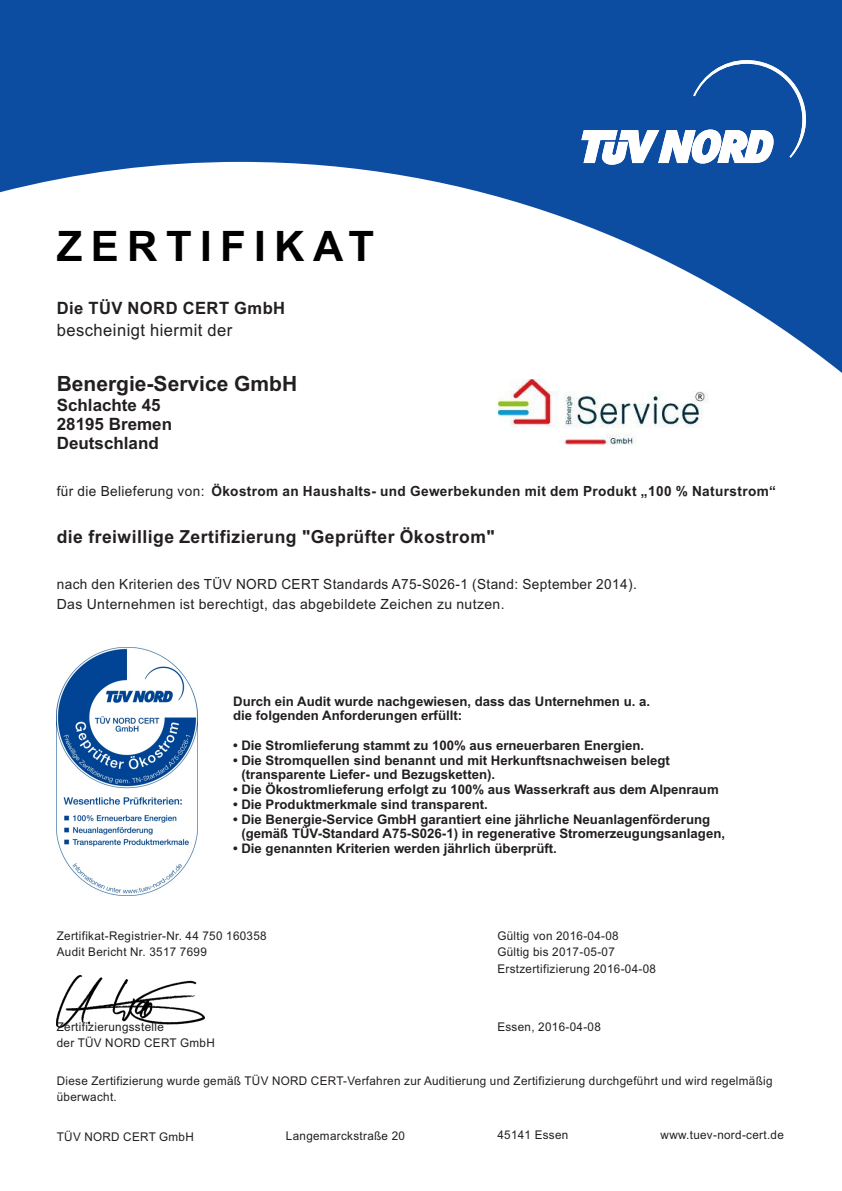
<style>
.page{position:relative;width:842px;height:1191px;background:#fff}
.page>*{position:absolute;margin:0;border:0;box-sizing:border-box;transform-origin:0 0}
.t1{font:700 42px "Arial";letter-spacing:.2em;color:#000}
.t2{font:700 21px "Arial";color:#231f20}
.t3{font:700 18px "Arial";letter-spacing:.03em;color:#231f20}
.t4{font:700 17px/19px "Arial";color:#231f20}
.t5{font:17px "Arial";letter-spacing:.03em;color:#231f20}
.t6{font:700 17px "Arial";letter-spacing:.03em;color:#231f20}
.t7{font:14px "Arial";letter-spacing:.03em;color:#231f20}
.t8{font:700 14px "Arial";letter-spacing:.03em;color:#231f20}
.t9{font:700 13.2px/14.7px "Arial";color:#231f20}
.t10{font:12px/16.1px "Arial";letter-spacing:.03em;color:#231f20}
.s1{font-weight:400}
.s2{color:#fff}
</style>
<div class="page">
<img style="left:56px;top:975px;width:148px;height:52px">
<img style="left:57px;top:647px;width:140px;height:249px">
<img style="left:498px;top:379px;width:210px;height:65px">
<svg style="left:0;top:0;width:842px;height:373px;fill:#0d4da1"></svg>
<svg style="left:581px;top:60px;width:225px;height:105px"></svg>
<h1 class="t1" style="left:57px;top:230px;width:319px">ZERTIFIKAT</h1>
<p class="t6" style="left:57px;top:301px;width:230px">Die TÜV NORD CERT GmbH</p>
<p class="t5" style="left:57px;top:324px;width:177px">bescheinigt hiermit der</p>
<h2 class="t2" style="left:57px;top:375px;width:242px">Benergie-Service GmbH</h2>
<p class="t4" style="left:57px;top:397px;width:117px">Schlachte 45<br>28195 Bremen<br>Deutschland</p>
<p class="t8" style="left:57px;top:486px;width:721px"><span class="s1">für die Belieferung von:</span> Ökostrom an Haushalts- und Gewerbekunden mit dem Produkt „100 % Naturstrom“</p>
<h3 class="t3" style="left:57px;top:530px;width:439px">die freiwillige Zertifizierung "Geprüfter Ökostrom"</h3>
<p class="t7" style="left:57px;top:578px;width:581px">nach den Kriterien des TÜV NORD CERT Standards A75-S026-1 (Stand: September 2014).</p>
<p class="t7" style="left:57px;top:599px;width:449px">Das Unternehmen ist berechtigt, das abgebildete Zeichen zu nutzen.</p>
<p class="t9" style="left:233px;top:694px;width:418px">Durch ein Audit wurde nachgewiesen, dass das Unternehmen u. a. die folgenden Anforderungen erfüllt:</p>
<p class="t9" style="left:233px;top:739px;width:413px">• Die Stromlieferung stammt zu 100% aus erneuerbaren Energien.</p>
<p class="t9" style="left:233px;top:753px;width:438px">• Die Stromquellen sind benannt und mit Herkunftsnachweisen belegt</p>
<p class="t9" style="left:233px;top:768px;width:264px"><span class="s2">•</span> (transparente Liefer- und Bezugsketten).</p>
<p class="t9" style="left:233px;top:783px;width:487px">• Die Ökostromlieferung erfolgt zu 100% aus Wasserkraft aus dem Alpenraum</p>
<p class="t9" style="left:233px;top:798px;width:256px">• Die Produktmerkmale sind transparent.</p>
<p class="t9" style="left:233px;top:812px;width:479px">• Die Benergie-Service GmbH garantiert eine jährliche Neuanlagenförderung</p>
<p class="t9" style="left:233px;top:827px;width:493px"><span class="s2">•</span> (gemäß TÜV-Standard A75-S026-1) in regenerative Stromerzeugungsanlagen,</p>
<p class="t9" style="left:233px;top:842px;width:325px">• Die genannten Kriterien werden jährlich überprüft.</p>
<p class="t10" style="left:57px;top:929px;width:211px">Zertifikat-Registrier-Nr. 44 750 160358<br>Audit Bericht Nr. 3517 7699</p>
<p class="t10" style="left:497px;top:929px;width:123px">Gültig von 2016-04-08</p>
<p class="t10" style="left:497px;top:945px;width:119px">Gültig bis 2017-05-07</p>
<p class="t10" style="left:497px;top:962px;width:160px">Erstzertifizierung 2016-04-08</p>
<p class="t10" style="left:57px;top:1020px;width:109px">Zertifizierungsstelle</p>
<p class="t10" style="left:497px;top:1020px;width:105px">Essen, 2016-04-08</p>
<p class="t10" style="left:57px;top:1036px;width:159px">der TÜV NORD CERT GmbH</p>
<p class="t10" style="left:57px;top:1073px;width:717px">Diese Zertifizierung wurde gemäß TÜV NORD CERT-Verfahren zur Auditierung und Zertifizierung durchgeführt und wird regelmäßig überwacht.</p>
<p class="t10" style="left:57px;top:1130px;width:139px">TÜV NORD CERT GmbH</p>
<p class="t10" style="left:286px;top:1128px;width:121px">Langemarckstraße 20</p>
<p class="t10" style="left:497px;top:1128px;width:73px">45141 Essen</p>
<p class="t10" style="left:660px;top:1128px;width:125px">www.tuev-nord-cert.de</p>
</div>
